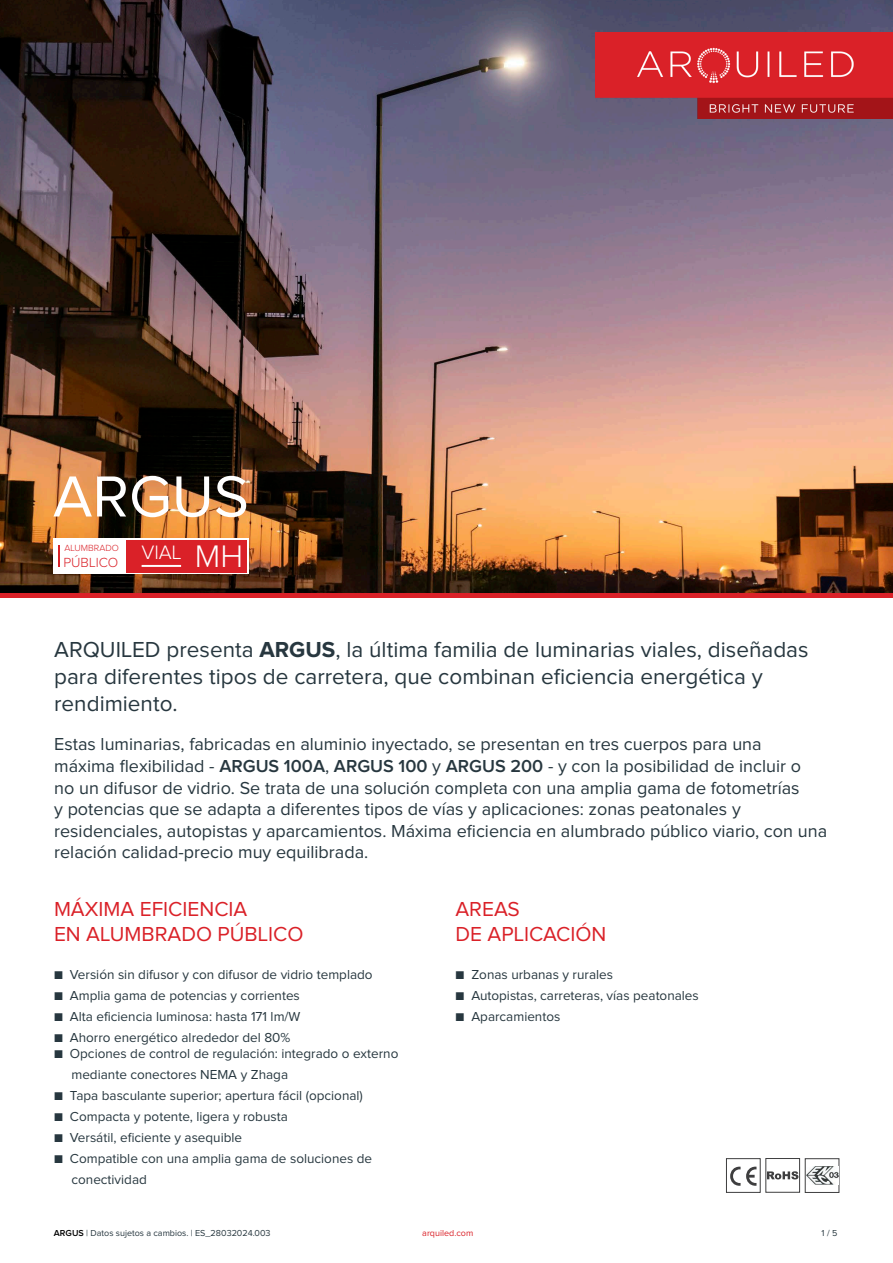
<style>
.page{position:relative;width:893px;height:1263px;background:#fff}
.page>*{position:absolute;margin:0;border:0;box-sizing:border-box;transform-origin:0 0}
.t1{font:60px "Proxima Nova";color:#fff}
.t2{font:22.5px/27px "Proxima Nova";color:#27373f}
.t3{font:21px/25.2px "Proxima Nova";color:#da2128}
.t4{font:18px/21.6px "Proxima Nova";color:#27373f}
.t5{font:300 13.65px "Proxima Nova";color:#da2128}
.t6{font:13.5px/21px "Proxima Nova";color:#27373f}
.t7{font:300 9.3px "Proxima Nova";color:#da2128}
.t8{font:9px "Proxima Nova";color:#27373f}
.t9{font:9px "Proxima Nova";color:#da2128}
.s1{font-size:32.25px;color:#fff}
.s2{font-weight:700}
.s3{font-weight:600}
.s4{font-weight:600;color:#000}
</style>
<div class="page">
<svg style="left:726px;top:1158px;width:114px;height:35px"></svg>
<img style="left:806px;top:1166px;width:32px;height:19px">
<img style="left:0;top:0;width:893px;height:593px">
<img style="left:595px;top:33px;width:298px;height:85px">
<div style="left:53px;top:538px;width:196px;height:36px;background:#fff"></div>
<div style="left:126px;top:540px;width:121px;height:32px;background:#da2128"></div>
<hr style="left:58px;top:545px;width:2px;height:22px;background:#da2128">
<hr style="left:142px;top:565px;width:39px;height:2px;background:#fff">
<hr style="left:0;top:593px;width:893px;height:4px;background:#da2128">
<h1 class="t1" style="left:53px;top:469px;width:198px">ARGUS</h1>
<p class="t7" style="left:64px;top:544px;width:56px">ALUMBRADO</p>
<p class="t5" style="left:63px;top:556px;width:181px">PÚBLICO <sup>VIAL</sup> <span class="s1">MH</span></p>
<h2 class="t2" style="left:54px;top:637px;width:756px">ARQUILED presenta <span class="s2">ARGUS</span>, la última familia de luminarias viales, diseñadas para diferentes tipos de carretera, que combinan eficiencia energética y rendimiento.</h2>
<p class="t4" style="left:54px;top:734px;width:774px">Estas luminarias, fabricadas en aluminio inyectado, se presentan en tres cuerpos para una<br>máxima flexibilidad - <span class="s3">ARGUS 100A</span>, <span class="s3">ARGUS 100</span> y <span class="s3">ARGUS 200</span> - y con la posibilidad de incluir o<br>no un difusor de vidrio. Se trata de una solución completa con una amplia gama de fotometrías<br>y potencias que se adapta a diferentes tipos de vías y aplicaciones: zonas peatonales y residenciales, autopistas y aparcamientos. Máxima eficiencia en alumbrado público viario, con una relación calidad-precio muy equilibrada.</p>
<h3 class="t3" style="left:54px;top:897px;width:251px">MÁXIMA EFICIENCIA<br>EN ALUMBRADO PÚBLICO</h3>
<p class="t6" style="left:54px;top:964px;width:320px">■ Versión sin difusor y con difusor de vidrio templado</p>
<p class="t6" style="left:54px;top:985px;width:247px">■ Amplia gama de potencias y corrientes</p>
<p class="t6" style="left:54px;top:1006px;width:248px">■ Alta eficiencia luminosa: hasta 171 lm/W</p>
<p class="t6" style="left:54px;top:1027px;width:238px">■ Ahorro energético alrededor del 80%</p>
<p class="t6" style="left:71px;top:1043px;width:328px;text-indent:-17px">■ Opciones de control de regulación: integrado o externo mediante conectores NEMA y Zhaga</p>
<p class="t6" style="left:54px;top:1085px;width:310px">■ Tapa basculante superior; apertura fácil (opcional)</p>
<p class="t6" style="left:54px;top:1106px;width:235px">■ Compacta y potente, ligera y robusta</p>
<p class="t6" style="left:54px;top:1127px;width:190px">■ Versátil, eficiente y asequible</p>
<p class="t6" style="left:71px;top:1148px;width:302px;text-indent:-17px">■ Compatible con una amplia gama de soluciones de conectividad</p>
<h3 class="t3" style="left:455px;top:897px;width:152px">AREAS<br>DE APLICACIÓN</h3>
<p class="t6" style="left:455px;top:964px;width:159px">■ Zonas urbanas y rurales</p>
<p class="t6" style="left:455px;top:985px;width:245px">■ Autopistas, carreteras, vías peatonales</p>
<p class="t6" style="left:455px;top:1006px;width:106px">■ Aparcamientos</p>
<p class="t8" style="left:54px;top:1229px;width:218px"><span class="s4">ARGUS</span> | Datos sujetos a cambios. | ES_28032024.003</p>
<p class="t9" style="left:422px;top:1229px;width:53px">arquiled.com</p>
<p class="t8" style="left:822px;top:1229px;width:17px">1 / 5</p>
</div>
